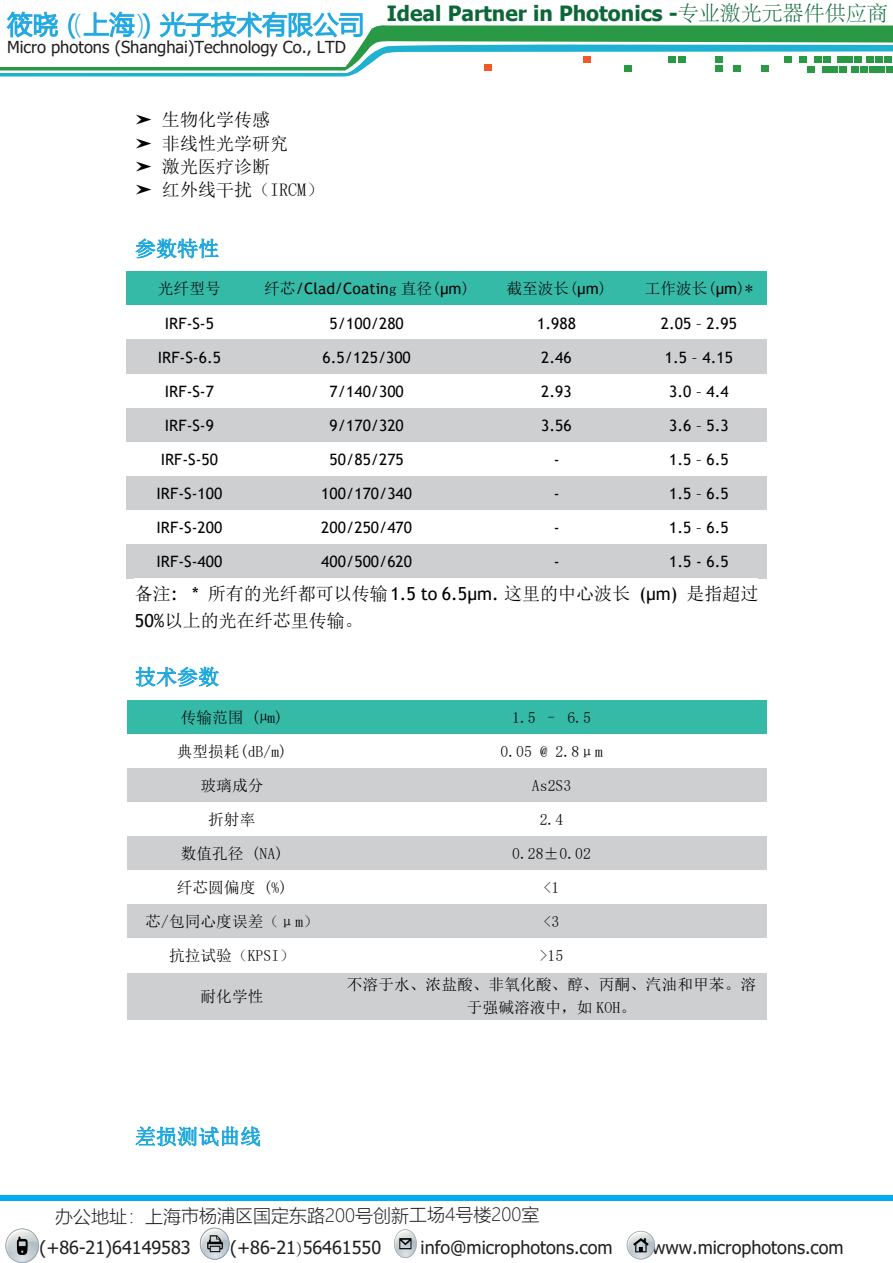
<style>
.page{position:relative;width:893px;height:1263px;background:#fff}
.page>*{position:absolute;margin:0;border:0;box-sizing:border-box;transform-origin:0 0}
.t1{font:21.15px "Sim Sun";color:#1fa8de}
.t2{font:700 21px "Tahoma";color:#0c6638}
.t3{font:18px/23.4px "Sim Sun";color:#030303}
.t4{font:18px "Tahoma";color:#231f20}
.t5{font:300 18px "Microsoft Ya Hei";letter-spacing:-.005em;color:#231f20}
.t6{font:16.5px "Tahoma";color:#231f20}
.t7{font:15.6px "Trebuchet MS";letter-spacing:.005em;color:#030303}
.t8{font:15.6px/23.4px "Sim Sun";color:#030303;text-align:center}
.s1{font-family:"MS Gothic"}
.s2{font-family:"Adobe Song Std";font-weight:300}
.s3{font-family:"Sim Sun"}
.s4{font-family:"Trebuchet MS"}
</style>
<div class="page">
<div style="left:0;top:1195px;width:893px;height:5px;background:#00aeef"></div>
<svg style="left:0;top:11px;width:893px;height:66px"></svg>
<svg style="left:394px;top:1229px;width:23px;height:29px"></svg>
<svg style="left:200px;top:1228px;width:30px;height:31px"></svg>
<svg style="left:5px;top:1228px;width:34px;height:35px"></svg>
<svg style="left:627px;top:1231px;width:28px;height:28px"></svg>
<svg style="left:135px;top:238px;width:84px;height:21px"></svg>
<div style="left:127px;top:272px;width:125px;height:34px;background:#36baa8"></div>
<div style="left:252px;top:272px;width:229px;height:34px;background:#36baa8"></div>
<div style="left:481px;top:272px;width:151px;height:34px;background:#36baa8"></div>
<div style="left:632px;top:272px;width:134px;height:34px;background:#36baa8"></div>
<div style="left:127px;top:340px;width:125px;height:34px;background:#cecfd1"></div>
<div style="left:252px;top:340px;width:229px;height:34px;background:#cecfd1"></div>
<div style="left:481px;top:340px;width:151px;height:34px;background:#cecfd1"></div>
<div style="left:632px;top:340px;width:134px;height:34px;background:#cecfd1"></div>
<div style="left:127px;top:408px;width:125px;height:34px;background:#cecfd1"></div>
<div style="left:252px;top:408px;width:229px;height:34px;background:#cecfd1"></div>
<div style="left:481px;top:408px;width:151px;height:34px;background:#cecfd1"></div>
<div style="left:632px;top:408px;width:134px;height:34px;background:#cecfd1"></div>
<div style="left:127px;top:476px;width:125px;height:34px;background:#cecfd1"></div>
<div style="left:252px;top:476px;width:229px;height:34px;background:#cecfd1"></div>
<div style="left:481px;top:476px;width:151px;height:34px;background:#cecfd1"></div>
<div style="left:632px;top:476px;width:134px;height:34px;background:#cecfd1"></div>
<div style="left:127px;top:544px;width:125px;height:34px;background:#cecfd1"></div>
<div style="left:252px;top:544px;width:229px;height:34px;background:#cecfd1"></div>
<div style="left:481px;top:544px;width:151px;height:34px;background:#cecfd1"></div>
<div style="left:632px;top:544px;width:134px;height:34px;background:#cecfd1"></div>
<svg style="left:135px;top:666px;width:84px;height:21px"></svg>
<div style="left:127px;top:700px;width:210px;height:34px;background:#36baa8"></div>
<div style="left:337px;top:700px;width:429px;height:34px;background:#36baa8"></div>
<div style="left:127px;top:768px;width:210px;height:34px;background:#cecfd1"></div>
<div style="left:337px;top:768px;width:429px;height:34px;background:#cecfd1"></div>
<div style="left:127px;top:836px;width:210px;height:34px;background:#cecfd1"></div>
<div style="left:337px;top:836px;width:429px;height:34px;background:#cecfd1"></div>
<div style="left:127px;top:904px;width:210px;height:34px;background:#cecfd1"></div>
<div style="left:337px;top:904px;width:429px;height:34px;background:#cecfd1"></div>
<div style="left:127px;top:972px;width:210px;height:47px;background:#cecfd1"></div>
<div style="left:337px;top:972px;width:429px;height:47px;background:#cecfd1"></div>
<svg style="left:135px;top:1126px;width:126px;height:21px"></svg>
<p class="t6" style="left:7px;top:36px;width:340px">Micro photons (Shanghai)Technology Co., LTD</p>
<p class="t3" style="left:135px;top:108px;width:191px"><span class="s1">➤</span> 生物化学传感<br><span class="s1">➤</span> 非线性光学研究<br><span class="s1">➤</span> 激光医疗诊断<br><span class="s1">➤</span> 红外线干扰（IRCM）</p>
<h2 class="t2" style="left:387px;top:-2px;width:502px">Ideal Partner in Photonics -<span class="s2">专业激光元器件供应商</span></h2>
<h1 class="t1" style="left:135px;top:238px;width:86px">参数特性</h1>
<p class="t8" style="left:158px;top:277px;width:64px">光纤型号</p>
<p class="t7" style="left:264px;top:279px;width:207px"><span class="s3">纤芯</span>/Clad/Coatin<span class="s3">g 直径(</span>µm<span class="s3">)</span></p>
<p class="t8" style="left:506px;top:277px;width:102px">截至波长(<span class="s4">µm</span>)</p>
<p class="t8" style="left:645px;top:277px;width:110px">工作波长(<span class="s4">µm</span>)*</p>
<p class="t7" style="left:165px;top:313px;width:51px">IRF-S-5</p>
<p class="t7" style="left:330px;top:313px;width:76px">5/100/280</p>
<p class="t7" style="left:537px;top:313px;width:40px">1.988</p>
<p class="t7" style="left:661px;top:313px;width:78px">2.05 – 2.95</p>
<p class="t7" style="left:158px;top:347px;width:65px">IRF-S-6.5</p>
<p class="t7" style="left:323px;top:347px;width:90px">6.5/125/300</p>
<p class="t7" style="left:541px;top:347px;width:32px">2.46</p>
<p class="t7" style="left:665px;top:347px;width:69px">1.5 – 4.15</p>
<p class="t7" style="left:165px;top:381px;width:51px">IRF-S-7</p>
<p class="t7" style="left:330px;top:381px;width:76px">7/140/300</p>
<p class="t7" style="left:541px;top:381px;width:32px">2.93</p>
<p class="t7" style="left:669px;top:381px;width:61px">3.0 – 4.4</p>
<p class="t7" style="left:165px;top:415px;width:51px">IRF-S-9</p>
<p class="t7" style="left:330px;top:415px;width:76px">9/170/320</p>
<p class="t7" style="left:541px;top:415px;width:32px">3.56</p>
<p class="t7" style="left:669px;top:415px;width:61px">3.6 – 5.3</p>
<p class="t7" style="left:161px;top:449px;width:59px">IRF-S-50</p>
<p class="t7" style="left:330px;top:449px;width:76px">50/85/275</p>
<p class="t7" style="left:554px;top:449px;width:7px">-</p>
<p class="t7" style="left:669px;top:449px;width:61px">1.5 – 6.5</p>
<p class="t7" style="left:157px;top:483px;width:67px">IRF-S-100</p>
<p class="t7" style="left:321px;top:483px;width:92px">100/170/340</p>
<p class="t7" style="left:554px;top:483px;width:7px">-</p>
<p class="t7" style="left:669px;top:483px;width:61px">1.5 – 6.5</p>
<p class="t7" style="left:157px;top:518px;width:67px">IRF-S-200</p>
<p class="t7" style="left:321px;top:518px;width:92px">200/250/470</p>
<p class="t7" style="left:554px;top:518px;width:7px">-</p>
<p class="t7" style="left:669px;top:518px;width:61px">1.5 – 6.5</p>
<p class="t7" style="left:157px;top:552px;width:67px">IRF-S-400</p>
<p class="t7" style="left:321px;top:552px;width:92px">400/500/620</p>
<p class="t7" style="left:554px;top:552px;width:7px">-</p>
<p class="t7" style="left:669px;top:552px;width:61px">1.5 - 6.5</p>
<p class="t3" style="left:135px;top:580px;width:625px;line-height:27px">备注<span class="s4">: *</span> 所有的光纤都可以传输<span class="s4">1.5 to 6.5µm.</span> 这里的中心波长 <span class="s4">(µm)</span> 是指超过<br><span class="s4">50%</span>以上的光在纤芯里传输。</p>
<h1 class="t1" style="left:135px;top:666px;width:86px">技术参数</h1>
<p class="t8" style="left:181px;top:705px;width:104px">传输范围 (µm)</p>
<p class="t8" style="left:512px;top:705px;width:80px">1.5 – 6.5</p>
<p class="t8" style="left:177px;top:739px;width:112px">典型损耗(dB/m)</p>
<p class="t8" style="left:500px;top:739px;width:104px">0.05 @ 2.8μm</p>
<p class="t8" style="left:201px;top:774px;width:64px">玻璃成分</p>
<p class="t8" style="left:532px;top:774px;width:41px">As2S3</p>
<p class="t8" style="left:208px;top:808px;width:49px">折射率</p>
<p class="t8" style="left:540px;top:808px;width:25px">2.4</p>
<p class="t8" style="left:181px;top:842px;width:104px">数值孔径 (NA)</p>
<p class="t8" style="left:512px;top:842px;width:80px">0.28±0.02</p>
<p class="t8" style="left:177px;top:876px;width:112px">纤芯圆偏度 (%)</p>
<p class="t8" style="left:544px;top:876px;width:17px">&lt;1</p>
<p class="t8" style="left:145px;top:910px;width:175px">芯/包同心度误差（μm）</p>
<p class="t8" style="left:544px;top:910px;width:17px">&lt;3</p>
<p class="t8" style="left:169px;top:944px;width:127px">抗拉试验（KPSI）</p>
<p class="t8" style="left:540px;top:944px;width:25px">&gt;15</p>
<p class="t8" style="left:201px;top:984px;width:64px">耐化学性</p>
<p class="t8" style="left:347px;top:972px;width:411px">不溶于水、浓盐酸、非氧化酸、醇、丙酮、汽油和甲苯。溶于强碱溶液中，如 KOH。</p>
<h1 class="t1" style="left:135px;top:1126px;width:128px">差损测试曲线</h1>
<p class="t5" style="left:55px;top:1203px;width:486px">办公地址：上海市杨浦区国定东路200号创新工场4号楼200室</p>
<p class="t4" style="left:39px;top:1235px;width:153px">(+86-21)64149583</p>
<p class="t4" style="left:230px;top:1235px;width:153px">(+86-21<span class="s2">)</span>56461550</p>
<p class="t4" style="left:421px;top:1235px;width:194px">info@microphotons.com</p>
<p class="t4" style="left:652px;top:1235px;width:193px">www.microphotons.com</p>
</div>
